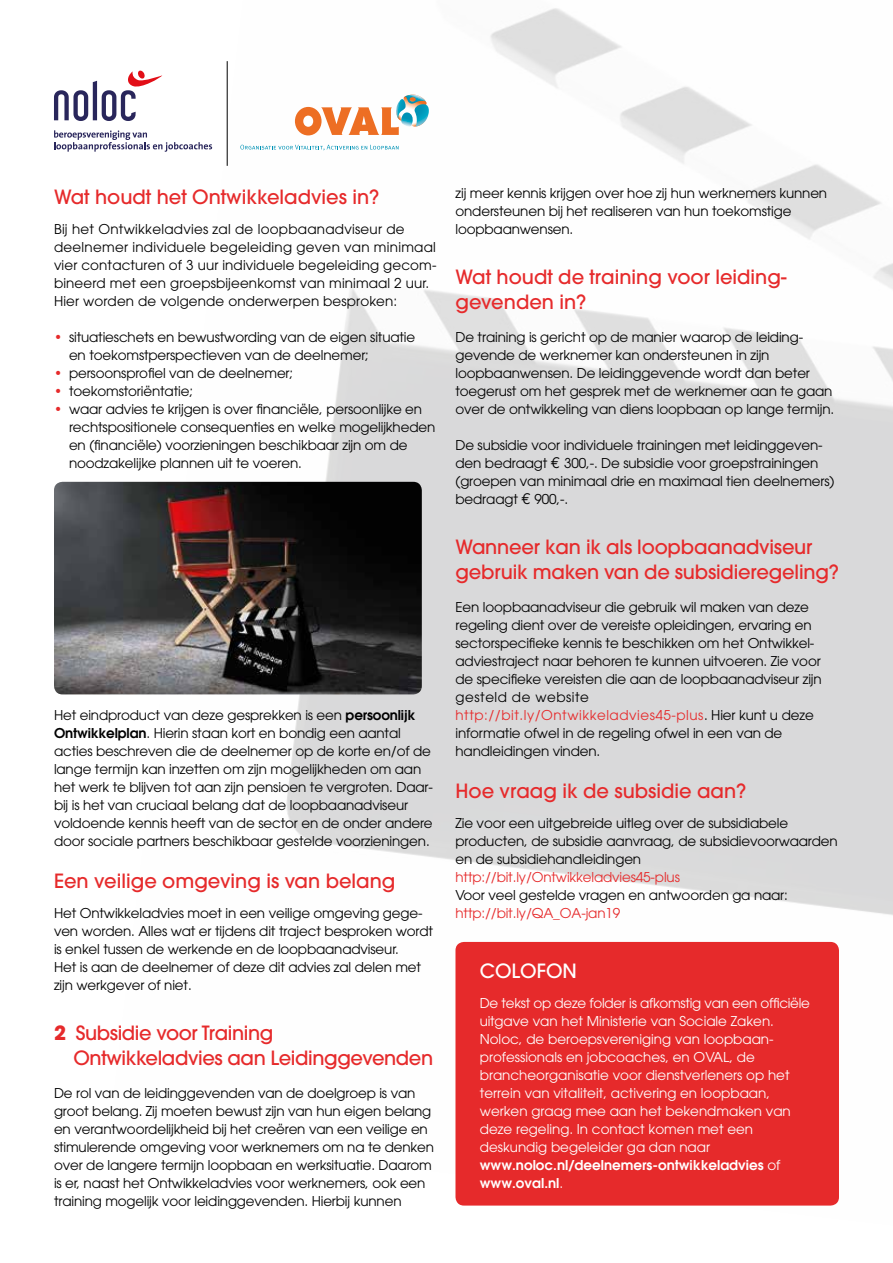
<style>
.page{position:relative;width:893px;height:1263px;background:#fff}
.page>*{position:absolute;margin:0;border:0;box-sizing:border-box;transform-origin:0 0}
.t1{font:500 19.5px/25.5px "Avant Garde";letter-spacing:-.01em;color:#e62a2b}
.t2{font:500 19.5px "Avant Garde";color:#fff}
.t3{font:13.5px/18px "Avant Garde";letter-spacing:-.01em;color:#000}
.t4{font:13.5px/18px "Avant Garde";color:#fff}
.t5{font:13.5px/18px "Avant Garde";letter-spacing:.01em;color:#000}
.t6{font:13.5px "Avant Garde";letter-spacing:-.01em;color:#e62a2b}
.s1{color:#e62a2b}
.s2{font-weight:600}
.s3{font-weight:700}
.s4{font-family:"Euro Mono";font-size:15.75px}
</style>
<div class="page">
<img style="left:109px;top:8px;width:784px;height:1198px">
<img style="left:54px;top:482px;width:368px;height:212px">
<div style="left:49px;top:66px;width:168px;height:90px;background:#fff"></div>
<svg style="left:54px;top:70px;width:108px;height:51px"></svg>
<svg style="left:54px;top:130px;width:158px;height:22px"></svg>
<svg style="left:240px;top:145px;width:158px;height:5px"></svg>
<svg style="left:295px;top:95px;width:134px;height:40px"></svg>
<hr style="left:227px;top:61px;width:1px;height:105px;background:#000">
<div style="left:455px;top:942px;width:384px;height:263px;background:#e62a2b;border-radius:9px"></div>
<h1 class="t1" style="left:54px;top:184px;width:327px">Wat houdt het Ontwikkeladvies in?</h1>
<p class="t5" style="left:54px;top:220px;width:384px">Bij het Ontwikkeladvies zal de loopbaanadviseur de deelnemer individuele begeleiding geven van minimaal vier contacturen of 3 uur individuele begeleiding gecom&shy;bineerd met een groepsbijeenkomst van minimaal 2 uur.<br>Hier worden de volgende onderwerpen besproken:</p>
<p class="t3" style="left:69px;top:328px;width:348px;text-indent:-15px"><span class="s1">•</span> situatieschets en bewustwording van de eigen situatie en toekomstperspectieven van de deelnemer;</p>
<p class="t3" style="left:54px;top:364px;width:241px"><span class="s1">•</span> persoonsprofiel van de deelnemer;</p>
<p class="t3" style="left:54px;top:382px;width:141px"><span class="s1">•</span> toekomstoriëntatie;</p>
<p class="t3" style="left:69px;top:400px;width:368px;text-indent:-15px"><span class="s1">•</span> waar advies te krijgen is over financiële, persoonlijke en rechtspositionele consequenties en welke mogelijkheden en (financiële) voorzieningen beschikbaar zijn om de noodzakelijke plannen uit te voeren.</p>
<p class="t3" style="left:54px;top:706px;width:380px">Het eindproduct van deze gesprekken is een <span class="s2">persoonlijk Ontwikkelplan</span>. Hierin staan kort en bondig een aantal acties beschreven die de deelnemer op de korte en/of de lange termijn kan inzetten om zijn mogelijkheden om aan het werk te blijven tot aan zijn pensioen te vergroten. Daar&shy;bij is het van cruciaal belang dat de loopbaanadviseur voldoende kennis heeft van de sector en de onder andere door sociale partners beschikbaar gestelde voorzieningen.</p>
<h1 class="t1" style="left:54px;top:868px;width:343px">Een veilige omgeving is van belang</h1>
<p class="t3" style="left:54px;top:904px;width:381px">Het Ontwikkeladvies moet in een veilige omgeving gege&shy;ven worden. Alles wat er tijdens dit traject besproken wordt is enkel tussen de werkende en de loopbaanadviseur.<br>Het is aan de deelnemer of deze dit advies zal delen met zijn werkgever of niet.</p>
<h1 class="t1" style="left:74px;top:1020px;width:361px;text-indent:-20px"><span class="s3">2</span> Subsidie voor Training<br>Ontwikkeladvies aan Leidinggevenden</h1>
<p class="t3" style="left:54px;top:1084px;width:382px">De rol van de leidinggevenden van de doelgroep is van groot belang. Zij moeten bewust zijn van hun eigen belang en verantwoordelijkheid bij het creëren van een veilige en stimulerende omgeving voor werknemers om na te denken over de langere termijn loopbaan en werksituatie. Daarom is er, naast het Ontwikkeladvies voor werknemers, ook een training mogelijk voor leidinggevenden. Hierbij kunnen</p>
<p class="t3" style="left:455px;top:184px;width:373px">zij meer kennis krijgen over hoe zij hun werknemers kunnen ondersteunen bij het realiseren van hun toekomstige loopbaanwensen.</p>
<h1 class="t1" style="left:455px;top:264px;width:332px">Wat houdt de training voor leiding&shy;gevenden in?</h1>
<p class="t3" style="left:455px;top:328px;width:380px">De training is gericht op de manier waarop de leiding&shy;gevende de werknemer kan ondersteunen in zijn loopbaanwensen. De leidinggevende wordt dan beter toegerust om het gesprek met de werknemer aan te gaan over de ontwikkeling van diens loopbaan op lange termijn.</p>
<p class="t3" style="left:455px;top:436px;width:381px">De subsidie voor individuele trainingen met leidinggeven&shy;den bedraagt <span class="s4">€</span> 300,-. De subsidie voor groepstrainingen (groepen van minimaal drie en maximaal tien deelnemers) bedraagt <span class="s4">€</span> 900,-.</p>
<h1 class="t1" style="left:455px;top:534px;width:385px">Wanneer kan ik als loopbaanadviseur gebruik maken van de subsidieregeling?</h1>
<p class="t3" style="left:455px;top:598px;width:368px">Een loopbaanadviseur die gebruik wil maken van deze regeling dient over de vereiste opleidingen, ervaring en sectorspecifieke kennis te beschikken om het Ontwikkel&shy;adviestraject naar behoren te kunnen uitvoeren. Zie voor de specifieke vereisten die aan de loopbaanadviseur zijn gesteld de website <span class="s1">http://bit.ly/Ontwikkeladvies45-plus</span>. Hier kunt u deze informatie ofwel in de regeling ofwel in een van de handleidingen vinden.</p>
<h1 class="t1" style="left:455px;top:778px;width:292px">Hoe vraag ik de subsidie aan?</h1>
<p class="t3" style="left:455px;top:814px;width:384px">Zie voor een uitgebreide uitleg over de subsidiabele producten, de subsidie aanvraag, de subsidievoorwaarden en de subsidiehandleidingen</p>
<p class="t6" style="left:455px;top:869px;width:226px">http://bit.ly/Ontwikkeladvies45-plus</p>
<p class="t3" style="left:455px;top:886px;width:334px">Voor veel gestelde vragen en antwoorden ga naar:</p>
<p class="t6" style="left:455px;top:905px;width:166px">http://bit.ly/QA_OA-jan19</p>
<h1 class="t2" style="left:480px;top:959px;width:99px">COLOFON</h1>
<p class="t4" style="left:480px;top:994px;width:332px">De tekst op deze folder is afkomstig van een officiële uitgave van het Ministerie van Sociale Zaken.<br>Noloc, de beroepsvereniging van loopbaan&shy;professionals en jobcoaches, en OVAL, de brancheorganisatie voor dienstverleners op het terrein van vitaliteit, activering en loopbaan, werken graag mee aan het bekendmaken van deze regeling. In contact komen met een deskundig begeleider ga dan naar <span class="s2">www.noloc.nl/deelnemers-ontwikkeladvies</span> of <span class="s2">www.oval.nl</span>.</p>
</div>
